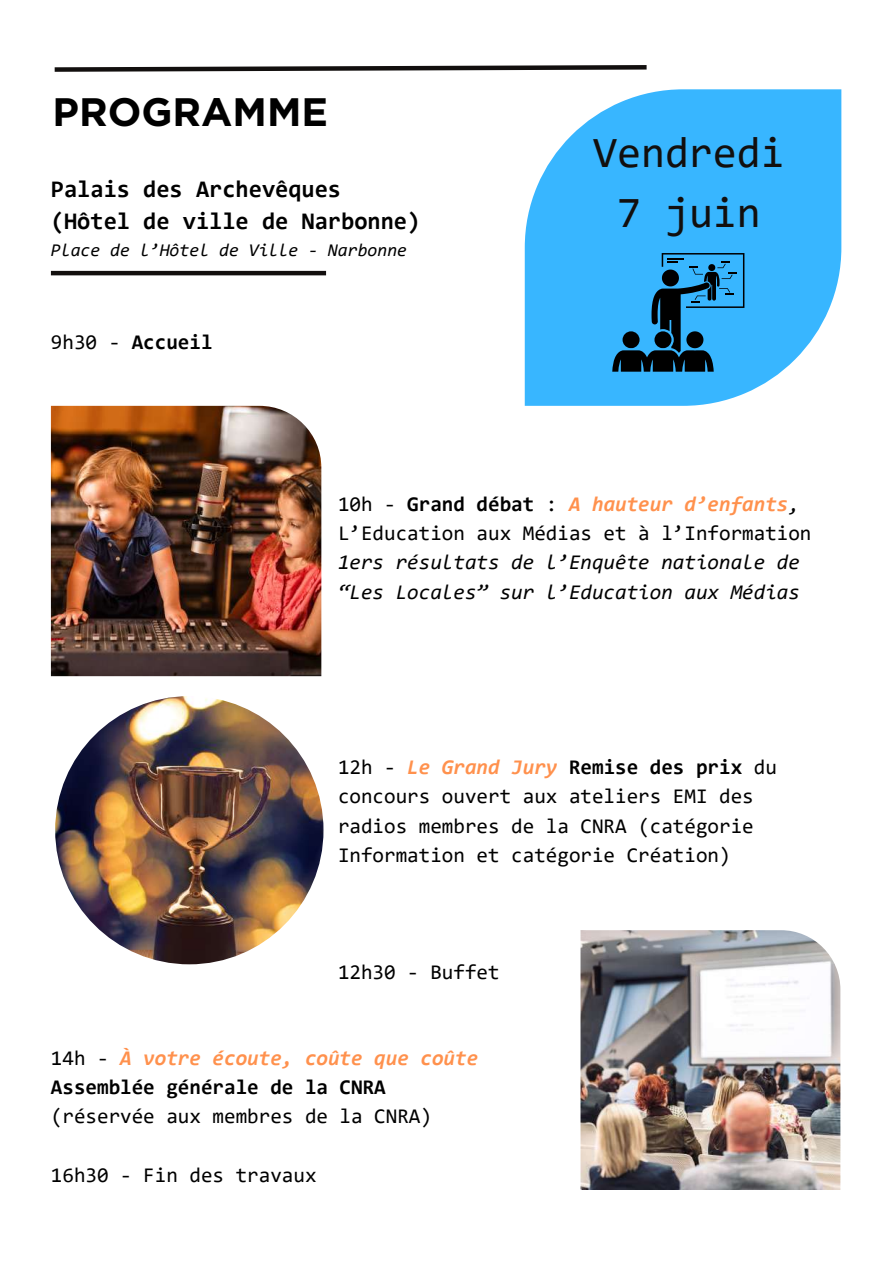
<style>
.page{position:relative;width:894px;height:1264px;background:#fff}
.page>*{position:absolute;margin:0;border:0;box-sizing:border-box;transform-origin:0 0}
.t1{font:43.5px/60px "Consolas";color:#120f0e;text-align:center}
.t2{font:700 39.6px "Gotham";color:#000}
.t3{font:700 24px/32.7px "Consolas";color:#000}
.t4{font:21px/29.2px "Consolas";color:#000}
.t5{font:italic 21px/29.2px "Consolas";color:#000}
.t6{font:italic 700 21px/29.2px "Consolas";color:#ff914d}
.t7{font:700 21px "Consolas";color:#000}
.t8{font:italic 18px "Consolas";color:#000}
.s1{font-weight:400}
.s2{font-weight:700}
.s3{font-weight:700;font-style:italic;color:#ff914d}
.s4{font-style:italic}
.s5{font-weight:400;font-style:normal;color:#000}
.s6{font-style:normal;color:#000}
</style>
<div class="page">
<svg style="left:54px;top:65px;width:593px;height:7px"></svg>
<img style="left:580px;top:930px;width:260px;height:259px">
<hr style="left:51px;top:271px;width:275px;height:4px;background:#120f0e">
<img style="left:55px;top:696px;width:268px;height:268px;border-radius:50%">
<svg style="left:524px;top:89px;width:317px;height:317px;background:#51bffe"></svg>
<svg style="left:612px;top:253px;width:132px;height:118px;background:#267eb1"></svg>
<img style="left:51px;top:406px;width:270px;height:270px">
<h2 class="t2" style="left:53px;top:88px;width:277px">PROGRAMME</h2>
<p class="t3" style="left:51px;top:174px;width:371px">Palais des Archevêques (Hôtel de ville de Narbonne)</p>
<p class="t8" style="left:51px;top:243px;width:357px">Place de l’Hôtel de Ville - Narbonne</p>
<p class="t7" style="left:51px;top:334px;width:163px"><span class="s1">9h30 -</span> Accueil</p>
<h1 class="t1" style="left:593px;top:127px;width:193px">Vendredi<br>7 juin</h1>
<p class="t4" style="left:338px;top:491px;width:475px">10h - <span class="s2">Grand débat</span> : <span class="s3">A hauteur d’enfants</span><span class="s4">,<br></span>L’Education aux Médias et à l’Information</p>
<p class="t5" style="left:338px;top:549px;width:463px">1ers résultats de l’Enquête nationale de “Les Locales” sur l’Education aux Médias</p>
<p class="t4" style="left:338px;top:754px;width:440px">12h - <span class="s3">Le Grand Jury</span> <span class="s2">Remise des prix</span> du concours ouvert aux ateliers EMI des radios membres de la CNRA (catégorie Information et catégorie Création)</p>
<p class="t4" style="left:338px;top:959px;width:163px">12h30 - Buffet</p>
<p class="t6" style="left:51px;top:1045px;width:428px"><span class="s5">14h -</span> À votre écoute, coûte que coûte<br><span class="s6">Assemblée générale de la CNRA</span></p>
<p class="t4" style="left:51px;top:1103px;width:382px">(réservée aux membres de la CNRA)</p>
<p class="t4" style="left:51px;top:1162px;width:267px">16h30 - Fin des travaux</p>
</div>
